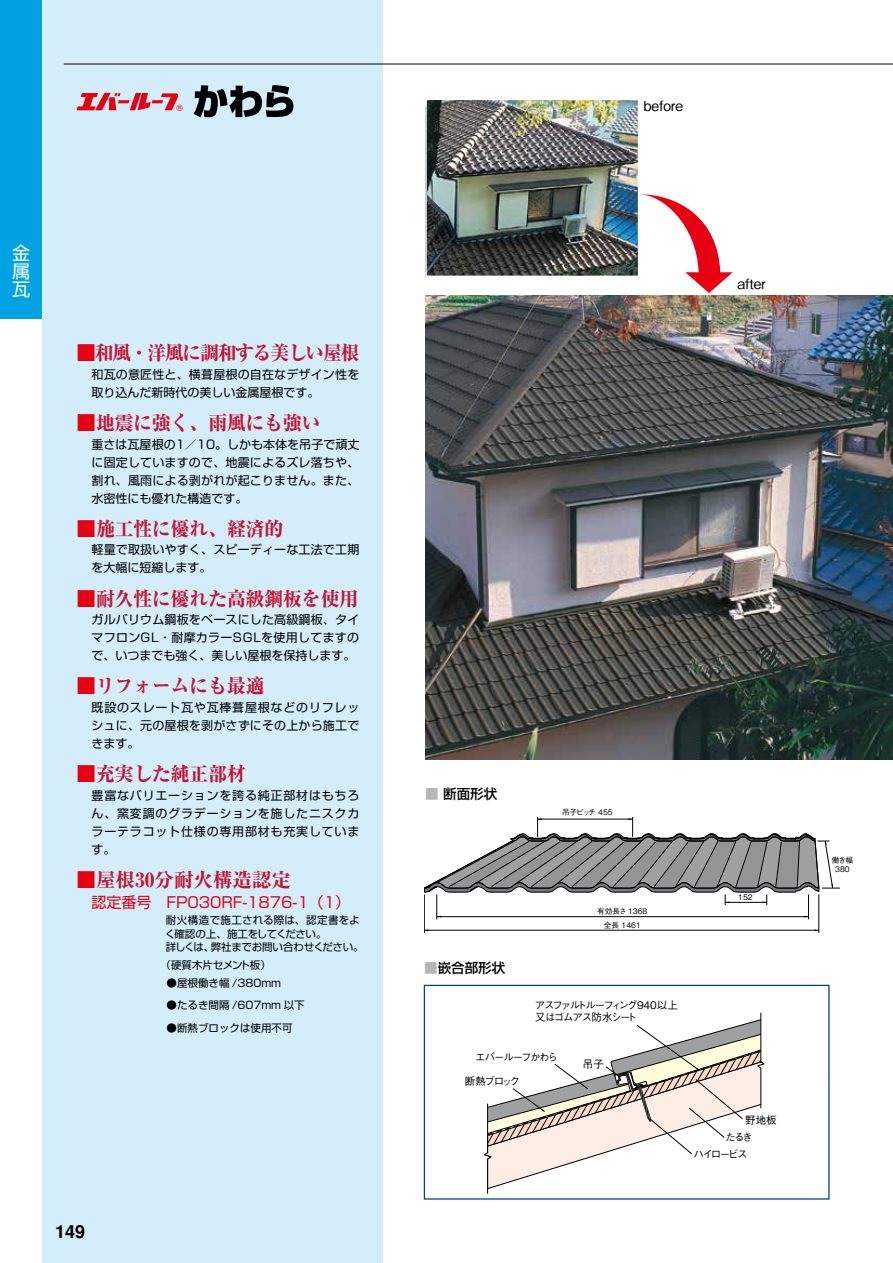
<style>
.page{position:relative;width:893px;height:1263px;background:#fff}
.page>*{position:absolute;margin:0;border:0;box-sizing:border-box;transform-origin:0 0}
.t1{font:800 19.5px "Ryumin Pro";color:#c81432;scale:.96 1}
.t2{font:800 19.5px "Ryumin Pro";letter-spacing:-.06em;color:#c81432;scale:.96 1}
.t3{font:800 19.5px "Ryumin Pro";color:#c81432}
.t4{font:18px/18px "Shin Go Pro";color:#fff;text-align:justify}
.t5{font:700 18px "Nimbus San L";color:#000}
.t6{font:15px "Shin Go Pro";color:#e60012}
.t7{font:500 13.8px "Gothic BBB Pro";color:#000}
.t8{font:500 13.5px "Shin Go Pro";color:#000}
.t9{font:12px/18px "Shin Go Pro";letter-spacing:.015em;color:#000;text-align:justify}
.t10{font:10.5px/13.5px "Shin Go Pro";color:#000}
.t11{font:500 10.5px/12px "Gothic BBB Pro";letter-spacing:-.13em;color:#000}
.t12{font:10.5px "Shin Go Pro";letter-spacing:-.03em;color:#000}
.t13{font:500 10.5px/17.5px "Gothic BBB Pro";letter-spacing:-.165em;color:#000}
.t14{font:8.7px "Helvetica";color:#e60012}
.t15{font:500 7.65px/14.4px "Gothic BBB Pro";color:#000;text-align:center}
.t16{font:500 7.65px "Gothic BBB Pro";letter-spacing:-.07em;color:#000}
.s1{color:#e60012}
.s2{color:#b5b6b6}
</style>
<div class="page">
<div style="left:0;top:0;width:43px;height:319px;background:#00a2e4"></div>
<div style="left:43px;top:0;width:340px;height:1263px;background:#d3edfb"></div>
<hr style="left:64px;top:64px;width:829px;height:1px;background:#000">
<hr style="left:424px;top:894px;width:1px;height:39px;background:#000">
<hr style="left:818px;top:894px;width:1px;height:39px;background:#000">
<hr style="left:424px;top:930px;width:395px;height:1px;background:#000">
<svg style="left:424px;top:817px;width:416px;height:102px"></svg>
<svg style="left:484px;top:1012px;width:281px;height:182px"></svg>
<div style="left:424px;top:985px;width:406px;height:214px;border:1px solid #003f98"></div>
<img style="left:425px;top:296px;width:468px;height:463px">
<img style="left:428px;top:102px;width:208px;height:172px">
<div style="left:425px;top:99px;width:214px;height:178px;border:2px solid #fff"></div>
<svg style="left:641px;top:194px;width:92px;height:99px"></svg>
<svg style="left:194px;top:85px;width:99px;height:32px"></svg>
<svg style="left:77px;top:93px;width:102px;height:17px"></svg>
<p class="t14" style="left:176px;top:101px;width:8px">®</p>
<h2 class="t4" style="left:12px;top:241px;width:19px">金属瓦</h2>
<h1 class="t2" style="left:77px;top:338px;width:296px"><span class="s1">■</span>和風・洋風に調和する美しい屋根</h1>
<p class="t9" style="left:92px;top:364px;width:269px">和瓦の意匠性と、横葺屋根の自在なデザイン性を取り込んだ新時代の美しい金属屋根です。</p>
<h1 class="t1" style="left:77px;top:407px;width:256px"><span class="s1">■</span>地震に強く、雨風にも強い</h1>
<p class="t9" style="left:92px;top:434px;width:269px">重さは瓦屋根の1／10。しかも本体を吊子で頑丈に固定していますので、地震によるズレ落ちや、割れ、風雨による剥がれが起こりません。また、水密性にも優れた構造です。</p>
<h1 class="t1" style="left:77px;top:513px;width:217px"><span class="s1">■</span>施工性に優れ、経済的</h1>
<p class="t9" style="left:92px;top:539px;width:269px">軽量で取扱いやすく、スピーディーな工法で工期を大幅に短縮します。</p>
<h1 class="t1" style="left:77px;top:583px;width:295px"><span class="s1">■</span>耐久性に優れた高級鋼板を使用</h1>
<p class="t9" style="left:92px;top:609px;width:269px">ガルバリウム鋼板をベースにした高級鋼板、タイマフロンGL・耐摩カラーSGLを使用してますので、いつまでも強く、美しい屋根を保持します。</p>
<h1 class="t1" style="left:77px;top:671px;width:197px"><span class="s1">■</span>リフォームにも最適</h1>
<p class="t9" style="left:92px;top:697px;width:269px">既設のスレート瓦や瓦棒葺屋根などのリフレッシュに、元の屋根を剥がさずにその上から施工できます。</p>
<h1 class="t1" style="left:77px;top:758px;width:178px"><span class="s1">■</span>充実した純正部材</h1>
<p class="t9" style="left:92px;top:785px;width:269px">豊富なバリエーションを誇る純正部材はもちろん、窯変調のグラデーションを施したニスクカラーテラコット仕様の専用部材も充実しています。</p>
<h1 class="t3" style="left:77px;top:864px;width:216px"><span class="s1">■</span>屋根30分耐火構造認定</h1>
<p class="t6" style="left:92px;top:890px;width:260px">認定番号　FP030RF-1876-1（1）</p>
<p class="t10" style="left:165px;top:912px;width:200px">耐火構造で施工される際は、認定書をよく確認の上、施工をしてください。<br>詳しくは、弊社までお問い合わせください。</p>
<p class="t12" style="left:161px;top:956px;width:112px">（硬質木片セメント板）</p>
<p class="t10" style="left:167px;top:975px;width:116px">●屋根働き幅 /380mm</p>
<p class="t10" style="left:167px;top:997px;width:140px">●たるき間隔 /607mm 以下</p>
<p class="t10" style="left:167px;top:1019px;width:127px">●断熱ブロックは使用不可</p>
<h2 class="t5" style="left:55px;top:1218px;width:32px">149</h2>
<p class="t7" style="left:644px;top:94px;width:41px">before</p>
<p class="t7" style="left:737px;top:273px;width:30px">after</p>
<p class="t8" style="left:425px;top:782px;width:73px"><span class="s2">■</span> 断面形状</p>
<p class="t16" style="left:562px;top:806px;width:52px">吊子ピッチ 455</p>
<p class="t8" style="left:424px;top:957px;width:82px"><span class="s2">■</span>嵌合部形状</p>
<p class="t15" style="left:597px;top:903px;width:52px">有効長さ 1368全長 1461</p>
<p class="t11" style="left:535px;top:998px;width:145px">アスファルトルーフィング940以上又はゴムアス防水シート</p>
<p class="t11" style="left:475px;top:1050px;width:84px">エバールーフかわら</p>
<p class="t11" style="left:465px;top:1073px;width:56px">断熱ブロック</p>
<p class="t11" style="left:583px;top:1057px;width:22px">吊子</p>
<p class="t15" style="left:738px;top:889px;width:16px">152</p>
<p class="t11" style="left:745px;top:1113px;width:33px">野地板</p>
<p class="t13" style="left:693px;top:1126px;width:61px;text-indent:32px">たるきハイロービス</p>
<p class="t15" style="left:832px;top:855px;width:23px;line-height:9.1px">働き幅<br>380</p>
</div>
